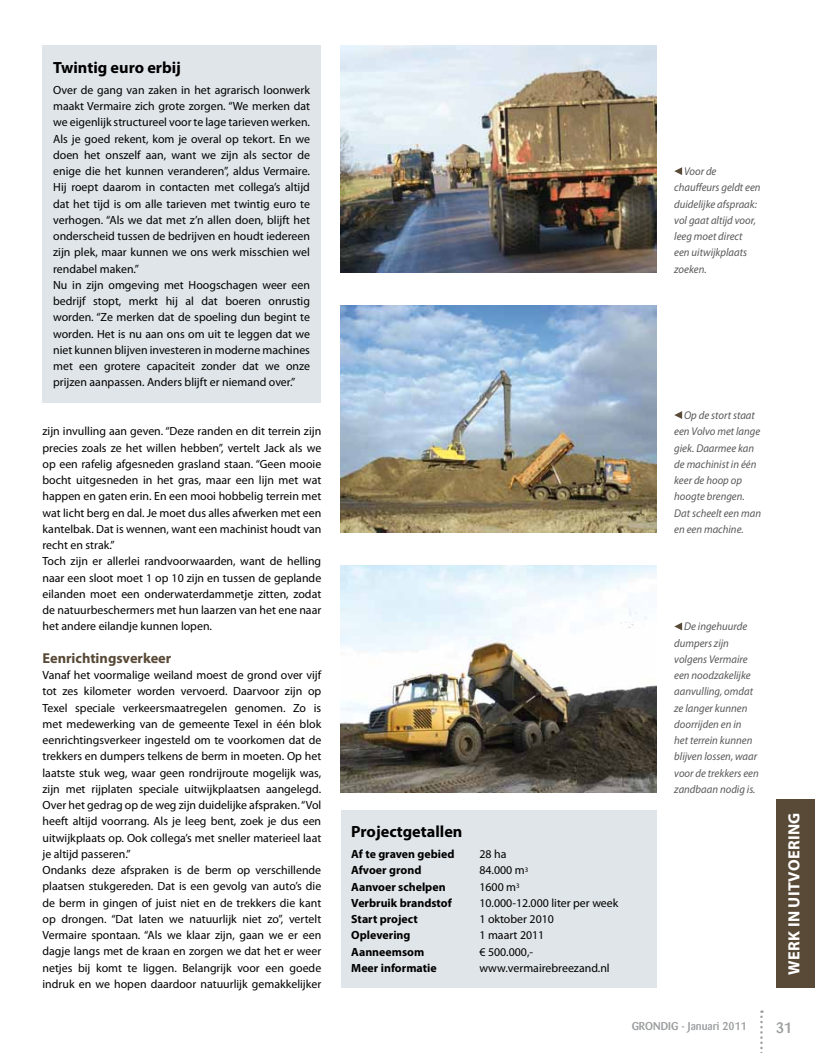
<style>
.page{position:relative;width:815px;height:1053px;background:#fff}
.page>*{position:absolute;margin:0;border:0;box-sizing:border-box;transform-origin:0 0}
.t1{font:700 16.25px "Myriad Pro";color:#000}
.t2{font:700 16.25px "Myriad Pro";letter-spacing:.02em;color:#fff}
.t3{font:500 15px "Barmeno Pro";color:#9c9e9f}
.t4{font:700 14.38px "Myriad Pro";color:#594a38}
.t5{font:11.88px/16.2px "Myriad Pro";color:#000}
.t6{font:700 11.88px "Myriad Pro";color:#000}
.t7{font:italic 11.25px/16.2px "Myriad Pro";color:#58585a;scale:.95 1}
.t8{font:500 11.25px "Barmeno Pro";color:#9c9e9f}
</style>
<div class="page">
<svg style="left:760px;top:1010px;width:3px;height:43px"></svg>
<img style="left:341px;top:45px;width:316px;height:227px">
<img style="left:341px;top:305px;width:316px;height:227px">
<img style="left:341px;top:565px;width:316px;height:228px">
<div style="left:776px;top:799px;width:39px;height:189px;background:#594a38"></div>
<svg style="left:674px;top:167px;width:8px;height:8px"></svg>
<svg style="left:674px;top:411px;width:8px;height:8px"></svg>
<div style="left:341px;top:810px;width:316px;height:178px;background:#dfe5e9"></div>
<svg style="left:674px;top:622px;width:8px;height:8px"></svg>
<div style="left:43px;top:45px;width:278px;height:357px;background:#dfe5e9"></div>
<h1 class="t1" style="left:53px;top:56px;width:129px">Twintig euro erbij</h1>
<p class="t5" style="left:53px;top:81px;width:258px">Over de gang van zaken in het agrarisch loonwerk maakt Vermaire zich grote zorgen. “We merken dat we eigenlijk structureel voor te lage tarieven werken.<br>Als je goed rekent, kom je overal op tekort. En we doen het onszelf aan, want we zijn als sector de enige die het kunnen veranderen”, aldus Vermaire.<br>Hij roept daarom in contacten met collega’s altijd dat het tijd is om alle tarieven met twintig euro te verhogen. “Als we dat met z’n allen doen, blijft het onderscheid tussen de bedrijven en houdt iedereen zijn plek, maar kunnen we ons werk misschien wel rendabel maken.”<br>Nu in zijn omgeving met Hoogschagen weer een bedrijf stopt, merkt hij al dat boeren onrustig worden. “Ze merken dat de spoeling dun begint te worden. Het is nu aan ons om uit te leggen dat we niet kunnen blijven investeren in moderne machines met een grotere capaciteit zonder dat we onze prijzen aanpassen. Anders blijft er niemand over.”</p>
<p class="t5" style="left:43px;top:423px;width:280px">zijn invulling aan geven. “Deze randen en dit terrein zijn precies zoals ze het willen hebben”, vertelt Jack als we op een rafelig afgesneden grasland staan. “Geen mooie bocht uitgesneden in het gras, maar een lijn met wat happen en gaten erin. En een mooi hobbelig terrein met wat licht berg en dal. Je moet dus alles afwerken met een kantelbak. Dat is wennen, want een machinist houdt van recht en strak.”<br>Toch zijn er allerlei randvoorwaarden, want de helling naar een sloot moet 1 op 10 zijn en tussen de geplande eilanden moet een onderwaterdammetje zitten, zodat de natuurbeschermers met hun laarzen van het ene naar het andere eilandje kunnen lopen.</p>
<p class="t4" style="left:43px;top:648px;width:130px">Eenrichtingsverkeer</p>
<p class="t5" style="left:43px;top:666px;width:280px">Vanaf het voormalige weiland moest de grond over vijf tot zes kilometer worden vervoerd. Daarvoor zijn op Texel speciale verkeersmaatregelen genomen. Zo is met medewerking van de gemeente Texel in één blok eenrichtingsverkeer ingesteld om te voorkomen dat de trekkers en dumpers telkens de berm in moeten. Op het laatste stuk weg, waar geen rondrijroute mogelijk was, zijn met rijplaten speciale uitwijkplaatsen aangelegd.<br>Over het gedrag op de weg zijn duidelijke afspraken. “Vol heeft altijd voorrang. Als je leeg bent, zoek je dus een uitwijkplaats op. Ook collega’s met sneller materieel laat je altijd passeren.”<br>Ondanks deze afspraken is de berm op verschillende plaatsen stukgereden. Dat is een gevolg van auto’s die de berm in gingen of juist niet en de trekkers die kant op drongen. “Dat laten we natuurlijk niet zo”, vertelt Vermaire spontaan. “Als we klaar zijn, gaan we er een dagje langs met de kraan en zorgen we dat het er weer netjes bij komt te liggen. Belangrijk voor een goede indruk en we hopen daardoor natuurlijk gemakkelijker</p>
<p class="t7" style="left:674px;top:163px;width:92px;text-indent:10px">Voor de chauffeurs geldt een duidelijke afspraak: vol gaat altijd voor, leeg moet direct een uitwijkplaats zoeken.</p>
<p class="t7" style="left:674px;top:407px;width:93px;text-indent:10px">Op de stort staat een Volvo met lange giek. Daarmee kan de machinist in één keer de hoop op hoogte brengen.<br>Dat scheelt een man en een machine.</p>
<h1 class="t1" style="left:351px;top:820px;width:113px">Projectgetallen</h1>
<p class="t6" style="left:351px;top:846px;width:105px">Af te graven gebied</p>
<p class="t5" style="left:479px;top:845px;width:29px">28 ha</p>
<p class="t6" style="left:351px;top:862px;width:72px">Afvoer grond</p>
<p class="t5" style="left:479px;top:861px;width:50px">84.000 m<sup>3</sup></p>
<p class="t6" style="left:351px;top:878px;width:96px">Aanvoer schelpen</p>
<p class="t5" style="left:479px;top:878px;width:42px">1600 m<sup>3</sup></p>
<p class="t6" style="left:351px;top:895px;width:102px">Verbruik brandstof</p>
<p class="t5" style="left:479px;top:894px;width:140px">10.000-12.000 liter per week</p>
<p class="t6" style="left:351px;top:911px;width:68px">Start project</p>
<p class="t5" style="left:479px;top:910px;width:76px">1 oktober 2010</p>
<p class="t6" style="left:351px;top:927px;width:61px">Oplevering</p>
<p class="t5" style="left:479px;top:926px;width:66px">1 maart 2011</p>
<p class="t6" style="left:351px;top:943px;width:74px">Aanneemsom</p>
<p class="t5" style="left:479px;top:943px;width:55px">€ 500.000,-</p>
<p class="t6" style="left:351px;top:959px;width:87px">Meer informatie</p>
<p class="t5" style="left:479px;top:959px;width:132px">www.vermairebreezand.nl</p>
<p class="t7" style="left:674px;top:618px;width:90px;text-indent:10px">De ingehuurde dumpers zijn volgens Vermaire een noodzakelijke aanvulling, omdat ze langer kunnen doorrijden en in<br>het terrein kunnen blijven lossen, waar voor de trekkers een zandbaan nodig is.</p>
<h1 class="t2" style="left:783px;top:974px;width:164px;rotate:-90deg">werk in uitvoering</h1>
<p class="t8" style="left:632px;top:1018px;width:117px">GRONDIG - Januari 2011</p>
<p class="t3" style="left:776px;top:1017px;width:18px">31</p>
</div>
